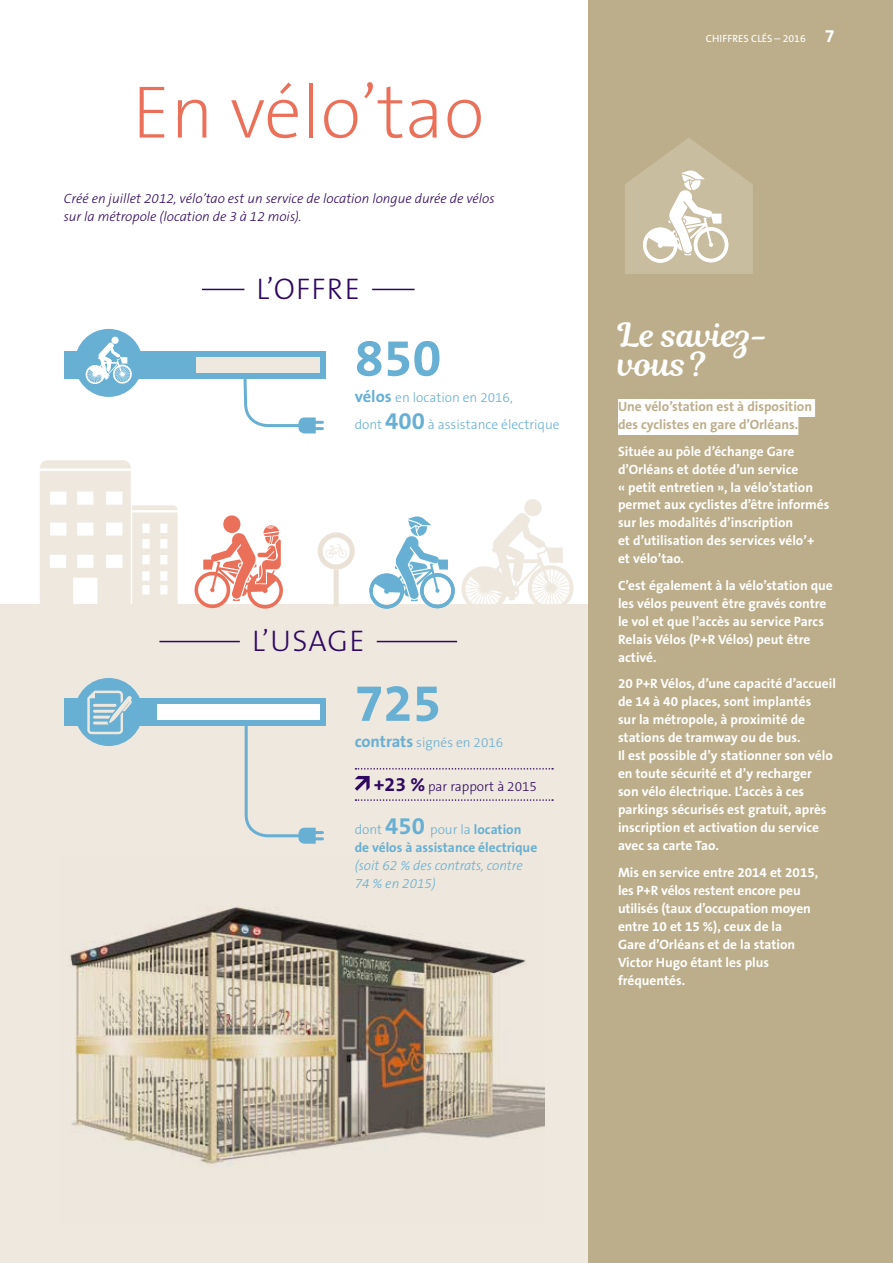
<style>
.page{position:relative;width:893px;height:1263px;background:#fff}
.page>*{position:absolute;margin:0;border:0;box-sizing:border-box;transform-origin:0 0}
.t1{font:200 75px "The Sans B2";color:#eb705a}
.t2{font:700 52.5px "The Sans B7";color:#67afd3}
.t3{font:33px/28.5px "Magnolia Script";color:#fff}
.t4{font:300 30px "The Sans B3";letter-spacing:.04em;color:#2f0861}
.t5{font:700 13.5px/18px "The Sans B7";color:#fff}
.t6{font:italic 300 13.5px/18px "The Sans B3";color:#2f0861}
.t7{font:300 13.5px/26.5px "The Sans B3";color:#67afd3}
.t8{font:700 13.5px/18px "The Sans B7";color:#bcae8a}
.t9{font:italic 300 13.5px/18px "The Sans B3";color:#67afd3}
.t10{font:700 13.5px "The Sans B7";color:#67afd3}
.t11{font:300 13.5px "The Sans B3";color:#2f0861}
.t12{font:10.5px "The Sans B5 Plain";color:#fff}
.s1{font-family:"The Sans B7";font-weight:700;font-size:16.5px}
.s2{font-family:"The Sans B7";font-weight:700;font-size:24px}
.s3{font-family:"The Sans B7";font-weight:700;font-size:19.5px}
.s4{font-family:"The Sans B7";font-weight:700}
.s5{font-family:"The Sans B7";font-weight:700;font-size:18px}
</style>
<div class="page">
<div style="left:0;top:605px;width:893px;height:658px;background:#eee8de"></div>
<svg style="left:40px;top:460px;width:138px;height:145px"></svg>
<svg style="left:355px;top:768px;width:198px;height:1px"></svg>
<svg style="left:355px;top:799px;width:198px;height:2px"></svg>
<svg style="left:355px;top:776px;width:15px;height:15px"></svg>
<div style="left:64px;top:352px;width:261px;height:27px;background:#67afd3"></div>
<hr style="left:305px;top:427px;width:17px;height:3px;background:#67afd3">
<hr style="left:305px;top:421px;width:17px;height:3px;background:#67afd3">
<hr style="left:305px;top:837px;width:17px;height:3px;background:#67afd3">
<hr style="left:305px;top:831px;width:17px;height:3px;background:#67afd3">
<svg style="left:243px;top:379px;width:75px;height:54px"></svg>
<svg style="left:243px;top:725px;width:75px;height:119px"></svg>
<div style="left:318px;top:532px;width:37px;height:38px;border:5px solid #eae2d6;border-radius:50%"></div>
<div style="left:334px;top:570px;width:5px;height:37px;background:#eae2d6"></div>
<svg style="left:325px;top:544px;width:22px;height:14px"></svg>
<img style="left:70px;top:907px;width:474px;height:259px">
<hr style="left:159px;top:641px;width:298px;height:1px;background:#2f0861">
<div style="left:240px;top:638px;width:137px;height:15px;background:#eee8de"></div>
<hr style="left:202px;top:289px;width:213px;height:1px;background:#2f0861">
<div style="left:244px;top:286px;width:128px;height:15px;background:#fff"></div>
<svg style="left:195px;top:515px;width:88px;height:94px"></svg>
<svg style="left:461px;top:499px;width:113px;height:106px"></svg>
<svg style="left:369px;top:516px;width:86px;height:93px"></svg>
<div style="left:588px;top:0;width:305px;height:1263px;background:#bcae8a"></div>
<div style="left:618px;top:399px;width:197px;height:18px;background:#fff"></div>
<div style="left:618px;top:417px;width:180px;height:18px;background:#fff"></div>
<div style="left:75px;top:329px;width:68px;height:68px;background:#67afd3;border-radius:50%"></div>
<svg style="left:86px;top:336px;width:46px;height:48px"></svg>
<svg style="left:625px;top:138px;width:128px;height:136px"></svg>
<div style="left:197px;top:357px;width:123px;height:16px;background:#eee8de"></div>
<div style="left:64px;top:698px;width:261px;height:27px;background:#67afd3"></div>
<div style="left:158px;top:704px;width:162px;height:16px;background:#fff"></div>
<div style="left:75px;top:678px;width:68px;height:68px;background:#67afd3;border-radius:50%"></div>
<svg style="left:87px;top:691px;width:45px;height:43px"></svg>
<h1 class="t1" style="left:132px;top:74px;width:354px">En vélo’tao</h1>
<p class="t6" style="left:64px;top:191px;width:432px">Créé en juillet 2012, vélo’tao est un service de location longue durée de vélos sur la métropole (location de 3 à 12 mois).</p>
<h3 class="t4" style="left:257px;top:273px;width:105px">L’OFFRE</h3>
<h2 class="t2" style="left:355px;top:330px;width:88px">850</h2>
<p class="t7" style="left:355px;top:385px;width:206px"><span class="s1">vélos</span> en location en 2016,<br>dont <span class="s2">400</span> à assistance électrique</p>
<h3 class="t4" style="left:252px;top:625px;width:114px">L’USAGE</h3>
<h2 class="t2" style="left:355px;top:675px;width:88px">725</h2>
<p class="t7" style="left:355px;top:730px;width:150px"><span class="s1">contrats</span> signés en 2016</p>
<p class="t11" style="left:374px;top:779px;width:165px"><span class="s3">+23 %</span> par rapport à 2015</p>
<p class="t7" style="left:355px;top:817px;width:168px">dont <span class="s2">450</span> pour la <span class="s4">location</span></p>
<p class="t10" style="left:355px;top:841px;width:184px">de vélos à assistance électrique</p>
<p class="t9" style="left:355px;top:858px;width:169px">(soit 62 % des contrats, contre<br>74 % en 2015)</p>
<p class="t12" style="left:706px;top:33px;width:131px">CHIFFRES CLÉS – 2016 <span class="s5">7</span></p>
<h3 class="t3" style="left:618px;top:321px;width:153px">Le saviez&shy;vous ?</h3>
<p class="t8" style="left:618px;top:398px;width:196px">Une vélo’station est à disposition des cyclistes en gare d’Orléans.</p>
<p class="t5" style="left:618px;top:443px;width:213px">Située au pôle d’échange Gare d’Orléans et dotée d’un service<br>« petit entretien », la vélo’station permet aux cyclistes d’être informés sur les modalités d’inscription<br>et d’utilisation des services vélo’+ et vélo’tao.</p>
<p class="t5" style="left:618px;top:577px;width:216px">C’est également à la vélo’station que les vélos peuvent être gravés contre le vol et que l’accès au service Parcs<br>Relais Vélos (P+R Vélos) peut être activé.</p>
<p class="t5" style="left:618px;top:676px;width:220px">20 P+R Vélos, d’une capacité d’accueil de 14 à 40 places, sont implantés<br>sur la métropole, à proximité de stations de tramway ou de bus.<br>Il est possible d’y stationner son vélo en toute sécurité et d’y recharger son vélo électrique. L’accès à ces parkings sécurisés est gratuit, après inscription et activation du service avec sa carte Tao.</p>
<p class="t5" style="left:618px;top:864px;width:202px">Mis en service entre 2014 et 2015, les P+R vélos restent encore peu utilisés (taux d’occupation moyen entre 10 et 15 %), ceux de la<br>Gare d’Orléans et de la station<br>Victor Hugo étant les plus fréquentés.</p>
</div>
